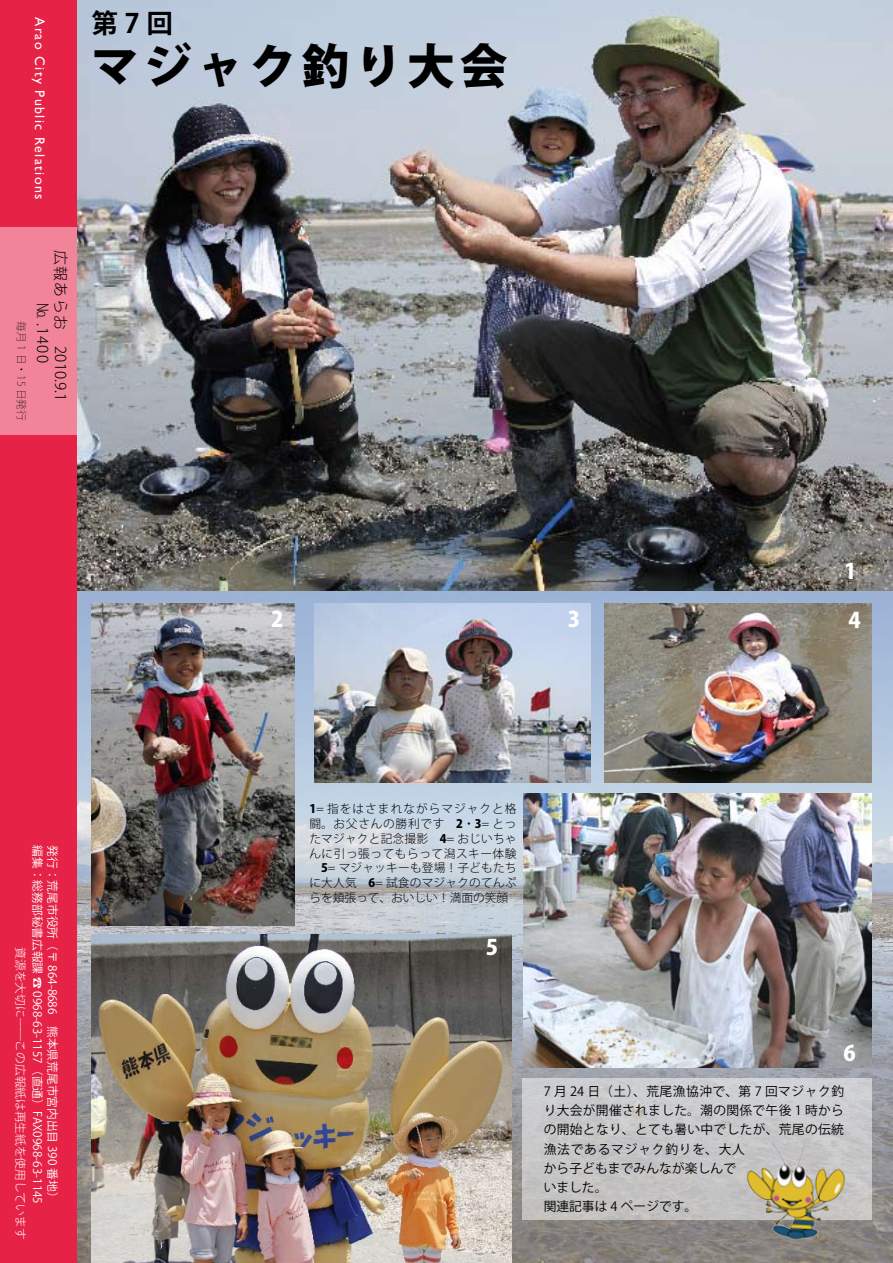
<style>
.page{position:relative;width:893px;height:1263px;background:#fff}
.page>*{position:absolute;margin:0;border:0;box-sizing:border-box;transform-origin:0 0}
.t1{font:800 47.85px "Koz Go Pro";letter-spacing:.1em;color:#000}
.t2{font:700 26.55px "Koz Go Pro";color:#000}
.t3{font:800 21.3px "Koz Go Std";color:#fff}
.t4{font:300 14.85px "Koz Go Pro";letter-spacing:.1em;color:#000}
.t5{font:300 14.85px "Koz Go Pro";letter-spacing:.08em;color:#000}
.t6{font:13.8px "Gill Sans";letter-spacing:.1em;color:#fff}
.t7{font:12.75px/19.2px "Koz Go Pro";letter-spacing:.025em;color:#000}
.t8{font:11.7px "Koz Go Pro";color:#fff}
.t9{font:300 11.7px "Koz Go Pro";letter-spacing:.015em;color:#000}
.t10{font:300 11.7px "Koz Go Pro";color:#fff}
.t11{font:300 11.7px "Koz Go Pro";letter-spacing:.065em;color:#000}
.t12{font:300 11.7px "Koz Go Pro";letter-spacing:.085em;color:#000}
.t13{font:300 11.7px "Koz Go Pro";letter-spacing:.045em;color:#000}
.t14{font:200 10.65px "Koz Go Pro";color:#000}
.s1{font-weight:800}
</style>
<div class="page">
<img style="left:77px;top:590px;width:816px;height:673px">
<img style="left:77px;top:0;width:816px;height:590px">
<div style="left:0;top:0;width:77px;height:1263px;background:#e62247"></div>
<div style="left:0;top:227px;width:77px;height:208px;background:#f18499"></div>
<img style="left:91px;top:603px;width:204px;height:322px">
<img style="left:91px;top:935px;width:420px;height:328px">
<img style="left:315px;top:603px;width:275px;height:180px">
<img style="left:605px;top:603px;width:267px;height:180px">
<img style="left:524px;top:794px;width:348px;height:273px">
<div style="left:522px;top:1078px;width:350px;height:142px;background:linear-gradient(to bottom,#cdced2,#c1bfbe)"></div>
<img style="left:737px;top:1133px;width:113px;height:112px">
<p class="t6" style="left:48px;top:17px;width:34px;rotate:90deg">Arao</p>
<p class="t6" style="left:48px;top:56px;width:29px;rotate:90deg">City</p>
<p class="t6" style="left:48px;top:90px;width:41px;rotate:90deg">Public</p>
<p class="t6" style="left:48px;top:137px;width:64px;rotate:90deg">Relations</p>
<p class="t14" style="left:28px;top:321px;width:101px;rotate:90deg">毎月 1 日・15 日発行</p>
<p class="t4" style="left:70px;top:250px;width:168px;rotate:90deg">広報あらお　2010.9.1　</p>
<p class="t5" style="left:52px;top:303px;width:61px;rotate:90deg">№ .1400</p>
<h2 class="t2" style="left:91px;top:6px;width:83px">第7回</h2>
<h1 class="t1" style="left:91px;top:35px;width:418px">マジャク釣り大会</h1>
<h3 class="t3" style="left:271px;top:605px;width:14px">2</h3>
<h3 class="t3" style="left:568px;top:605px;width:14px">3</h3>
<h3 class="t3" style="left:844px;top:557px;width:14px">1</h3>
<h3 class="t3" style="left:848px;top:606px;width:14px">4</h3>
<p class="t8" style="left:45px;top:845px;width:360px;rotate:90deg">編集：総務部秘書広報課 ☎ 0968-63-1157（直通）FAX0968-63-1145</p>
<p class="t8" style="left:60px;top:845px;width:359px;rotate:90deg">発行：荒尾市役所（〒 864-8686　熊本県荒尾市宮内出目 390 番地）</p>
<p class="t10" style="left:28px;top:947px;width:293px;rotate:90deg">資源を大切に――この広報紙は再生紙を使用しています</p>
<p class="t12" style="left:309px;top:801px;width:209px">=<span class="s1">1</span> 指をはさまれながらマジャクと格</p>
<p class="t11" style="left:309px;top:816px;width:209px">闘。お父さんの勝利です　・<span class="s1">2</span> =<span class="s1">3</span> とっ</p>
<p class="t9" style="left:309px;top:831px;width:209px">たマジャクと記念撮影　 =<span class="s1">4</span> おじいちゃ</p>
<p class="t13" style="left:309px;top:846px;width:209px">んに引っ張ってもらって潟スキー体験</p>
<p class="t9" style="left:321px;top:860px;width:197px">=<span class="s1">5</span> マジャッキーも登場！子どもたち</p>
<p class="t9" style="left:309px;top:875px;width:209px">に大人気　 =<span class="s1">6</span> 試食のマジャクのてんぷ</p>
<p class="t9" style="left:309px;top:890px;width:200px">らを頬張って、おいしい！満面の笑顔</p>
<h3 class="t3" style="left:486px;top:933px;width:14px">5</h3>
<h3 class="t3" style="left:843px;top:1039px;width:14px">6</h3>
<p class="t7" style="left:544px;top:1082px;width:302px">7 月 24 日（土）、荒尾漁協沖で、第 7 回マジャク釣り大会が開催されました。潮の関係で午後 1 時からの開始となり、とても暑い中でしたが、荒尾の伝統漁法であるマジャク釣りを、大人<br>から子どもまでみんなが楽しんで<br>いました。<br>関連記事は 4 ページです。</p>
</div>
